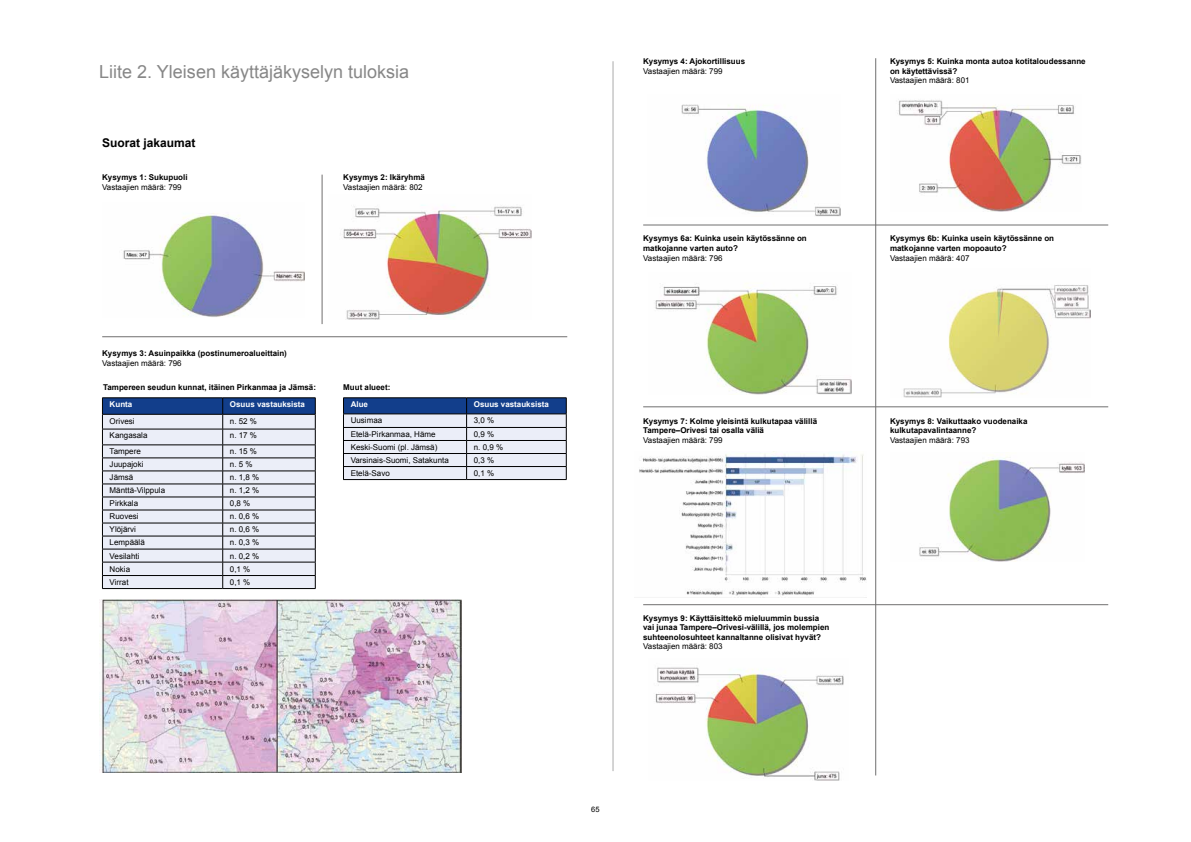
<style>
.page{position:relative;width:1191px;height:842px;background:#fff}
.page>*{position:absolute;margin:0;border:0;box-sizing:border-box;transform-origin:0 0}
.t1{font:18px "Arial";color:#878787}
.t2{font:700 12px "Arial";color:#000}
.t3{font:700 8px/9.6px "Arial";color:#000}
.t4{font:8px "Arial";color:#000}
.t5{font:700 8px "Arial";color:#fff}
.t6{font:7.5px "Arial";color:#000}
</style>
<div class="page">
<img style="left:123px;top:213px;width:182px;height:104px">
<img style="left:343px;top:205px;width:188px;height:115px">
<img style="left:99px;top:600px;width:362px;height:172px">
<hr style="left:102px;top:336px;width:465px;height:1px;background:#706f6f">
<hr style="left:322px;top:175px;width:1px;height:149px;background:#706f6f">
<hr style="left:343px;top:479px;width:123px;height:1px;background:#000">
<hr style="left:466px;top:479px;width:100px;height:1px;background:#000">
<svg style="left:343px;top:398px;width:224px;height:81px;background:#b1bbd1"></svg>
<hr style="left:466px;top:414px;width:100px;height:1px;background:#000">
<hr style="left:343px;top:427px;width:1px;height:52px;background:#000">
<hr style="left:223px;top:588px;width:92px;height:1px;background:#000">
<hr style="left:102px;top:588px;width:121px;height:1px;background:#000">
<svg style="left:102px;top:398px;width:214px;height:190px;background:#c7cddb"></svg>
<hr style="left:102px;top:414px;width:121px;height:1px;background:#000">
<img style="left:681px;top:104px;width:159px;height:112px">
<img style="left:897px;top:100px;width:184px;height:112px">
<img style="left:655px;top:284px;width:196px;height:110px">
<img style="left:903px;top:285px;width:187px;height:113px">
<img style="left:639px;top:451px;width:227px;height:145px">
<img style="left:655px;top:667px;width:189px;height:113px">
<img style="left:919px;top:455px;width:166px;height:107px">
<hr style="left:643px;top:225px;width:465px;height:1px;background:#706f6f">
<hr style="left:643px;top:407px;width:465px;height:1px;background:#706f6f">
<hr style="left:643px;top:604px;width:465px;height:1px;background:#706f6f">
<hr style="left:875px;top:58px;width:1px;height:717px;background:#706f6f">
<hr style="left:612px;top:61px;width:1px;height:710px;background:#aaa">
<h1 class="t1" style="left:99px;top:60px;width:311px">Liite 2. Yleisen käyttäjäkyselyn tuloksia</h1>
<h2 class="t2" style="left:102px;top:135px;width:95px">Suorat jakaumat</h2>
<p class="t3" style="left:102px;top:173px;width:87px">Kysymys 1: Sukupuoli</p>
<p class="t4" style="left:102px;top:182px;width:81px">Vastaajien määrä: 799</p>
<p class="t3" style="left:343px;top:173px;width:83px">Kysymys 2: Ikäryhmä</p>
<p class="t4" style="left:343px;top:182px;width:81px">Vastaajien määrä: 802</p>
<p class="t3" style="left:102px;top:349px;width:186px">Kysymys 3: Asuinpaikka (postinumeroalueittain)</p>
<p class="t4" style="left:102px;top:358px;width:81px">Vastaajien määrä: 796</p>
<p class="t3" style="left:103px;top:382px;width:214px">Tampereen seudun kunnat, itäinen Pirkanmaa ja Jämsä:</p>
<p class="t5" style="left:110px;top:399px;width:24px">Kunta</p>
<p class="t5" style="left:230px;top:399px;width:77px">Osuus vastauksista</p>
<p class="t4" style="left:110px;top:416px;width:26px">Orivesi</p>
<p class="t4" style="left:230px;top:416px;width:29px">n. 52 %</p>
<p class="t4" style="left:110px;top:430px;width:39px">Kangasala</p>
<p class="t4" style="left:230px;top:430px;width:29px">n. 17 %</p>
<p class="t4" style="left:110px;top:446px;width:33px">Tampere</p>
<p class="t4" style="left:230px;top:446px;width:29px">n. 15 %</p>
<p class="t4" style="left:110px;top:459px;width:35px">Juupajoki</p>
<p class="t4" style="left:230px;top:459px;width:24px">n. 5 %</p>
<p class="t4" style="left:110px;top:472px;width:25px">Jämsä</p>
<p class="t4" style="left:230px;top:472px;width:31px">n. 1,8 %</p>
<p class="t4" style="left:110px;top:485px;width:57px">Mänttä-Vilppula</p>
<p class="t4" style="left:230px;top:485px;width:31px">n. 1,2 %</p>
<p class="t4" style="left:110px;top:498px;width:30px">Pirkkala</p>
<p class="t4" style="left:230px;top:498px;width:22px">0,8 %</p>
<p class="t4" style="left:110px;top:511px;width:30px">Ruovesi</p>
<p class="t4" style="left:230px;top:511px;width:31px">n. 0,6 %</p>
<p class="t4" style="left:110px;top:524px;width:28px">Ylöjärvi</p>
<p class="t4" style="left:230px;top:524px;width:31px">n. 0,6 %</p>
<p class="t4" style="left:110px;top:537px;width:37px">Lempäälä</p>
<p class="t4" style="left:230px;top:537px;width:31px">n. 0,3 %</p>
<p class="t4" style="left:110px;top:550px;width:31px">Vesilahti</p>
<p class="t4" style="left:230px;top:550px;width:31px">n. 0,2 %</p>
<p class="t4" style="left:110px;top:563px;width:22px">Nokia</p>
<p class="t4" style="left:230px;top:563px;width:22px">0,1 %</p>
<p class="t4" style="left:110px;top:577px;width:20px">Virrat</p>
<p class="t4" style="left:230px;top:577px;width:22px">0,1 %</p>
<p class="t3" style="left:343px;top:382px;width:49px">Muut alueet:</p>
<p class="t5" style="left:351px;top:399px;width:19px">Alue</p>
<p class="t5" style="left:474px;top:399px;width:77px">Osuus vastauksista</p>
<p class="t4" style="left:351px;top:415px;width:33px">Uusimaa</p>
<p class="t4" style="left:474px;top:415px;width:22px">3,0 %</p>
<p class="t4" style="left:351px;top:429px;width:86px">Etelä-Pirkanmaa, Häme</p>
<p class="t4" style="left:474px;top:429px;width:22px">0,9 %</p>
<p class="t4" style="left:351px;top:442px;width:88px">Keski-Suomi (pl. Jämsä)</p>
<p class="t4" style="left:474px;top:442px;width:31px">n. 0,9 %</p>
<p class="t4" style="left:351px;top:455px;width:100px">Varsinais-Suomi, Satakunta</p>
<p class="t4" style="left:474px;top:455px;width:22px">0,3 %</p>
<p class="t4" style="left:351px;top:468px;width:41px">Etelä-Savo</p>
<p class="t4" style="left:474px;top:468px;width:22px">0,1 %</p>
<p class="t3" style="left:643px;top:57px;width:103px">Kysymys 4: Ajokortillisuus</p>
<p class="t4" style="left:643px;top:66px;width:81px">Vastaajien määrä: 799</p>
<p class="t3" style="left:890px;top:57px;width:197px">Kysymys 5: Kuinka monta autoa kotitaloudessanne on käytettävissä?</p>
<p class="t4" style="left:890px;top:75px;width:81px">Vastaajien määrä: 801</p>
<p class="t3" style="left:643px;top:234px;width:165px">Kysymys 6a: Kuinka usein käytössänne on matkojanne varten auto?</p>
<p class="t4" style="left:643px;top:252px;width:81px">Vastaajien määrä: 796</p>
<p class="t3" style="left:643px;top:416px;width:175px">Kysymys 7: Kolme yleisintä kulkutapaa välillä<br>Tampere–Orivesi tai osalla väliä</p>
<p class="t4" style="left:643px;top:435px;width:81px">Vastaajien määrä: 799</p>
<p class="t3" style="left:890px;top:234px;width:166px">Kysymys 6b: Kuinka usein käytössänne on matkojanne varten mopoauto?</p>
<p class="t4" style="left:890px;top:252px;width:81px">Vastaajien määrä: 407</p>
<p class="t3" style="left:890px;top:416px;width:139px">Kysymys 8: Vaikuttaako vuodenaika kulkutapavalintaanne?</p>
<p class="t4" style="left:890px;top:435px;width:81px">Vastaajien määrä: 793</p>
<p class="t3" style="left:643px;top:613px;width:188px">Kysymys 9: Käyttäisittekö mieluummin bussia vai junaa Tampere–Orivesi-välillä, jos molempien suhteenolosuhteet kannaltanne olisivat hyvät?</p>
<p class="t4" style="left:643px;top:641px;width:81px">Vastaajien määrä: 803</p>
<p class="t6" style="left:591px;top:804px;width:10px">65</p>
</div>
